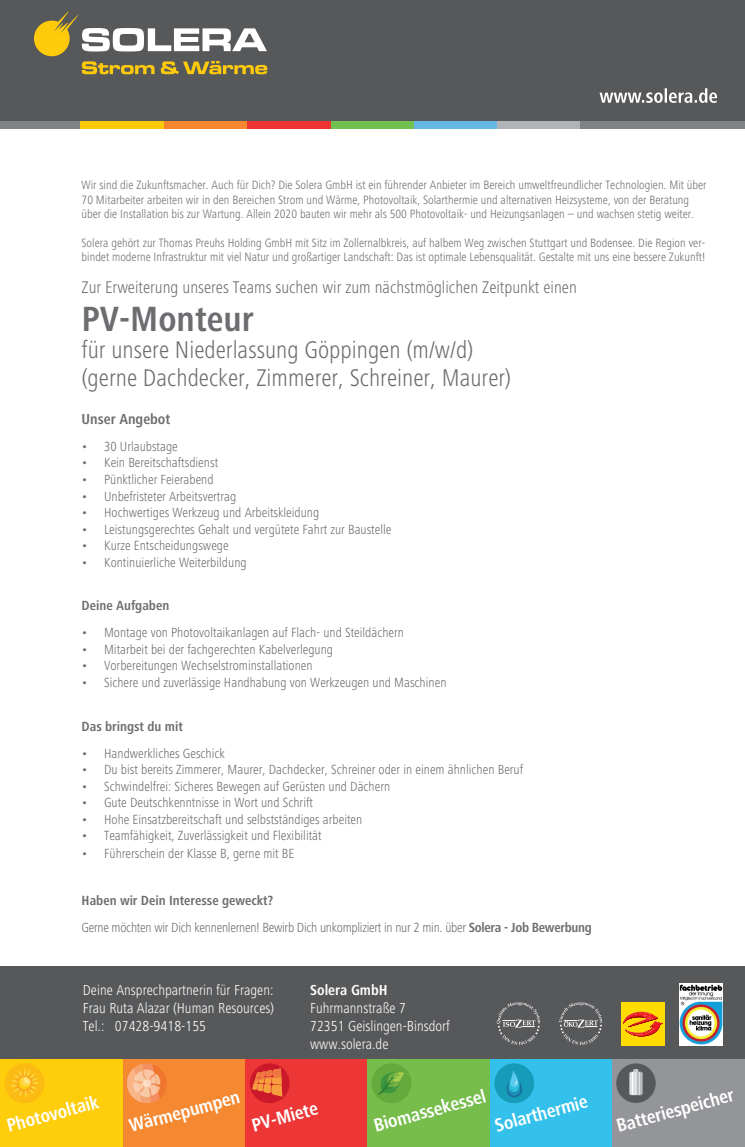
<style>
.page{position:relative;width:745px;height:1147px;background:#fff}
.page>*{position:absolute;margin:0;border:0;box-sizing:border-box;transform-origin:0 0}
.t1{font:700 condensed 36.25px "Frutiger Next LT";color:#6c6d70}
.t2{font:300 condensed 25px/27.5px "Frutiger Next LT";color:#6c6d70}
.t3{font:700 condensed 19.12px "Frutiger Next LT";color:#fff}
.t4{font:300 condensed 17.5px "Frutiger Next LT";color:#6c6d70}
.t5{font:300 condensed 15px/18px "Frutiger Next LT";color:#fff;text-align:justify}
.t6{font:700 condensed 15px "Frutiger Next LT";color:#6c6d70}
.t7{font:700 condensed 15px "Frutiger Next LT";color:#fff}
.t8{font:300 condensed 13.75px "Frutiger Next LT";color:#6c6d70}
.t9{font:300 condensed 13.75px/27.5px "Frutiger Next LT";letter-spacing:-.02em;color:#6c6d70}
.t10{font:700 condensed 13.75px "Frutiger Next LT";color:#6c6d70}
.t11{font:300 condensed 12.5px/14.4px "Frutiger Next LT";color:#6c6d70}
.s1{font-weight:700}
</style>
<div class="page">
<div style="left:0;top:0;width:744px;height:122px;background:#57585a"></div>
<svg style="left:34px;top:11px;width:233px;height:63px"></svg>
<svg style="left:599px;top:88px;width:117px;height:15px"></svg>
<div style="left:0;top:122px;width:744px;height:7px;background:#808285"></div>
<div style="left:496px;top:122px;width:83px;height:7px;background:#b2b3b7"></div>
<div style="left:413px;top:122px;width:83px;height:7px;background:#66b7e6"></div>
<div style="left:330px;top:122px;width:83px;height:7px;background:#72c04f"></div>
<div style="left:247px;top:122px;width:83px;height:7px;background:#ee3431"></div>
<div style="left:163px;top:122px;width:84px;height:7px;background:#f5862f"></div>
<div style="left:80px;top:122px;width:83px;height:7px;background:#feca0a"></div>
<div style="left:0;top:966px;width:744px;height:117px;background:#57585a"></div>
<svg style="left:558px;top:1002px;width:44px;height:42px"></svg>
<svg style="left:496px;top:1002px;width:43px;height:42px"></svg>
<img style="left:679px;top:983px;width:43px;height:62px">
<div style="left:620px;top:1002px;width:43px;height:43px;background:#ffdc01"></div>
<svg style="left:623px;top:1011px;width:39px;height:25px"></svg>
<div style="left:0;top:1058px;width:123px;height:88px;background:#fecd0b"></div>
<div style="left:5px;top:1063px;width:39px;height:39px;background:#fcbb12;border-radius:50%"></div>
<svg style="left:10px;top:1069px;width:29px;height:28px"></svg>
<div style="left:123px;top:1058px;width:122px;height:88px;background:#f48932"></div>
<svg style="left:127px;top:1063px;width:40px;height:41px"></svg>
<div style="left:611px;top:1058px;width:133px;height:88px;background:#939598"></div>
<div style="left:245px;top:1058px;width:122px;height:88px;background:#ed3636"></div>
<div style="left:249px;top:1063px;width:40px;height:39px;background:#cb192b;border-radius:50%"></div>
<svg style="left:252px;top:1068px;width:30px;height:28px"></svg>
<div style="left:367px;top:1058px;width:122px;height:88px;background:#76bd4c"></div>
<div style="left:371px;top:1063px;width:40px;height:39px;background:#64aa3d;border-radius:50%"></div>
<svg style="left:378px;top:1072px;width:27px;height:22px"></svg>
<div style="left:489px;top:1058px;width:122px;height:88px;background:#33c0ea"></div>
<div style="left:494px;top:1063px;width:40px;height:39px;background:#169bb8;border-radius:50%"></div>
<svg style="left:506px;top:1070px;width:15px;height:27px"></svg>
<svg style="left:616px;top:1063px;width:40px;height:40px"></svg>
<p class="t11" style="left:81px;top:178px;width:626px">Wir sind die Zukunftsmacher. Auch für Dich? Die Solera GmbH ist ein führender Anbieter im Bereich umweltfreundlicher Technologien. Mit über<br>70 Mitarbeiter arbeiten wir in den Bereichen Strom und Wärme, Photovoltaik, Solarthermie und alternativen Heizsysteme, von der Beratung über die Installation bis zur Wartung. Allein 2020 bauten wir mehr als 500 Photovoltaik- und Heizungsanlagen – und wachsen stetig weiter.</p>
<p class="t11" style="left:81px;top:235px;width:624px">Solera gehört zur Thomas Preuhs Holding GmbH mit Sitz im Zollernalbkreis, auf halbem Weg zwischen Stuttgart und Bodensee. Die Region ver&shy;bindet moderne Infrastruktur mit viel Natur und großartiger Landschaft: Das ist optimale Lebensqualität. Gestalte mit uns eine bessere Zukunft!</p>
<p class="t4" style="left:81px;top:278px;width:496px">Zur Erweiterung unseres Teams suchen wir zum nächstmöglichen Zeitpunkt einen</p>
<h1 class="t1" style="left:81px;top:298px;width:173px">PV-Monteur</h1>
<h2 class="t2" style="left:81px;top:336px;width:431px">für unsere Niederlassung Göppingen (m/w/d) (gerne Dachdecker, Zimmerer, Schreiner, Maurer)</h2>
<p class="t6" style="left:81px;top:410px;width:90px">Unser Angebot</p>
<p class="t8" style="left:81px;top:439px;width:98px">• 30 Urlaubstage</p>
<p class="t8" style="left:81px;top:455px;width:138px">• Kein Bereitschaftsdienst</p>
<p class="t8" style="left:81px;top:472px;width:133px">• Pünktlicher Feierabend</p>
<p class="t8" style="left:81px;top:488px;width:156px">• Unbefristeter Arbeitsvertrag</p>
<p class="t8" style="left:81px;top:505px;width:239px">• Hochwertiges Werkzeug und Arbeitskleidung</p>
<p class="t8" style="left:81px;top:521px;width:311px">• Leistungsgerechtes Gehalt und vergütete Fahrt zur Baustelle</p>
<p class="t8" style="left:81px;top:538px;width:148px">• Kurze Entscheidungswege</p>
<p class="t8" style="left:81px;top:554px;width:166px">• Kontinuierliche Weiterbildung</p>
<p class="t10" style="left:81px;top:598px;width:89px">Deine Aufgaben</p>
<p class="t8" style="left:81px;top:625px;width:324px">• Montage von Photovoltaikanlagen auf Flach- und Steildächern</p>
<p class="t8" style="left:81px;top:641px;width:253px">• Mitarbeit bei der fachgerechten Kabelverlegung</p>
<p class="t8" style="left:81px;top:658px;width:232px">• Vorbereitungen Wechselstrominstallationen</p>
<p class="t8" style="left:81px;top:674px;width:366px">• Sichere und zuverlässige Handhabung von Werkzeugen und Maschinen</p>
<p class="t10" style="left:81px;top:718px;width:103px">Das bringst du mit</p>
<p class="t8" style="left:81px;top:745px;width:145px">• Handwerkliches Geschick</p>
<p class="t8" style="left:81px;top:762px;width:443px">• Du bist bereits Zimmerer, Maurer, Dachdecker, Schreiner oder in einem ähnlichen Beruf</p>
<p class="t8" style="left:81px;top:778px;width:310px">• Schwindelfrei: Sicheres Bewegen auf Gerüsten und Dächern</p>
<p class="t8" style="left:81px;top:795px;width:233px">• Gute Deutschkenntnisse in Wort und Schrift</p>
<p class="t8" style="left:81px;top:811px;width:282px">• Hohe Einsatzbereitschaft und selbstständiges arbeiten</p>
<p class="t8" style="left:81px;top:828px;width:241px">• Teamfähigkeit, Zuverlässigkeit und Flexibilität</p>
<p class="t8" style="left:81px;top:846px;width:214px">• Führerschein der Klasse B, gerne mit BE</p>
<p class="t9" style="left:81px;top:886px;width:511px"><span class="s1">Haben wir Dein Interesse geweckt?<br></span>Gerne möchten wir Dich kennenlernen! Bewirb Dich unkompliziert in nur 2 min. über <span class="s1">Solera - Job Bewerbung</span></p>
<p class="t5" style="left:83px;top:981px;width:193px">Deine Ansprechpartnerin für Fragen:<br>Frau Ruta Alazar (Human Resources)<br>Tel.: 07428-9418-155</p>
<p class="t7" style="left:310px;top:981px;width:79px">Solera GmbH</p>
<p class="t5" style="left:310px;top:999px;width:141px;text-align:left">Fuhrmannstraße 7<br>72351 Geislingen-Binsdorf www.solera.de</p>
<h3 class="t3" style="left:4px;top:1115px;width:96px;rotate:-15deg">Photovoltaik</h3>
<h3 class="t3" style="left:126px;top:1115px;width:116px;rotate:-15deg">Wärmepumpen</h3>
<h3 class="t3" style="left:249px;top:1114px;width:69px;rotate:-15deg">PV-Miete</h3>
<h3 class="t3" style="left:371px;top:1114px;width:117px;rotate:-15deg">Biomassekessel</h3>
<h3 class="t3" style="left:492px;top:1115px;width:97px;rotate:-15deg">Solarthermie</h3>
<h3 class="t3" style="left:613px;top:1115px;width:122px;rotate:-15deg">Batteriespeicher</h3>
</div>
